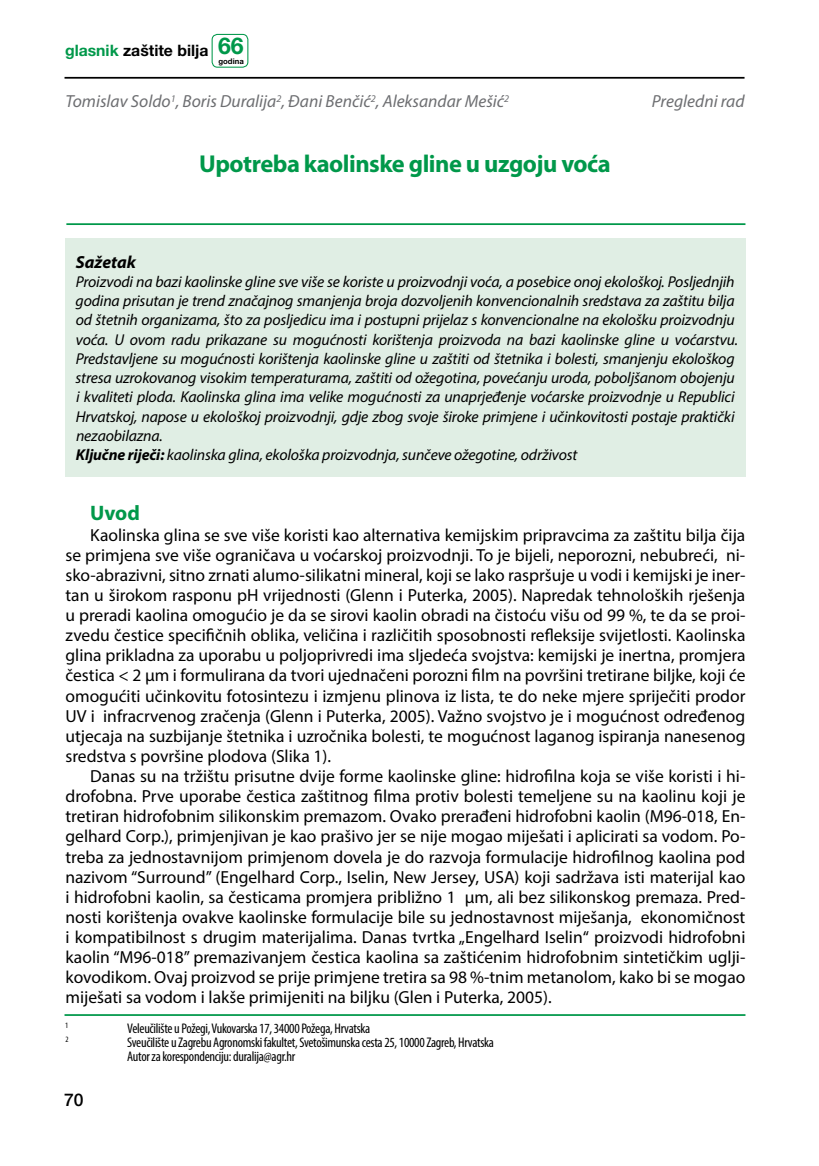
<style>
.page{position:relative;width:819px;height:1166px;background:#fff}
.page>*{position:absolute;margin:0;border:0;box-sizing:border-box;transform-origin:0 0}
.t1{font:700 24.5px "Myriad Pro";letter-spacing:-.02em;color:#00984a}
.t2{font:700 21px "Myriad Pro";color:#00984a}
.t3{font:17.5px/20.1px "Myriad Pro";color:#000;text-align:justify}
.t4{font:italic 17.5px "Myriad Pro";color:#6d6e71}
.t5{font:italic 700 17.5px "Myriad Pro";color:#000}
.t6{font:500 17.5px "Helvetica Neue LT Pro";color:#000}
.t7{font:italic 15.75px/19.2px "Myriad Pro";letter-spacing:-.01em;color:#000}
.t8{font:700 15.75px "Helvetica Neue LT Pro";color:#000}
.t9{font:condensed 14px/14px "Myriad Pro";letter-spacing:-.02em;color:#000}
.t10{font:condensed 8.22px "Myriad Pro";color:#000}
.t11{font:700 7.7px "Helvetica Neue LT Pro";color:#000}
.s1{color:#00984a}
.s2{font-size:23.1px;color:#00984a}
.s3{font-weight:700}
</style>
<div class="page">
<hr style="left:64px;top:77px;width:680px;height:2px;background:#000">
<div style="left:211px;top:34px;width:37px;height:34px;border:1px solid #00984a;border-radius:5px"></div>
<hr style="left:66px;top:223px;width:679px;height:2px;background:#00984a">
<div style="left:65px;top:238px;width:680px;height:238px;background:#e0eee4"></div>
<hr style="left:64px;top:1014px;width:681px;height:2px;background:#00984a">
<p class="t8" style="left:65px;top:41px;width:180px"><span class="s1">glasnik</span> zaštite bilja <span class="s2">66</span></p>
<p class="t11" style="left:218px;top:56px;width:27px">godina</p>
<p class="t4" style="left:65px;top:91px;width:445px">Tomislav Soldo<sup>1</sup>, Boris Duralija<sup>2</sup>, Đani Benčić<sup>2</sup>, Aleksandar Mešić<sup>2</sup></p>
<p class="t4" style="left:652px;top:91px;width:94px">Pregledni rad</p>
<h1 class="t1" style="left:199px;top:147px;width:413px">Upotreba kaolinske gline u uzgoju voća</h1>
<p class="t5" style="left:76px;top:250px;width:62px">Sažetak</p>
<p class="t7" style="left:76px;top:272px;width:664px">Proizvodi na bazi kaolinske gline sve više se koriste u proizvodnji voća, a posebice onoj ekološkoj. Posljednjih godina prisutan je trend značajnog smanjenja broja dozvoljenih konvencionalnih sredstava za zaštitu bilja od štetnih organizama, što za posljedicu ima i postupni prijelaz s konvencionalne na ekološku proizvodnju voća. U ovom radu prikazane su mogućnosti korištenja proizvoda na bazi kaolinske gline u voćarstvu.<br>Predstavljene su mogućnosti korištenja kaolinske gline u zaštiti od štetnika i bolesti, smanjenju ekološkog stresa uzrokovanog visokim temperaturama, zaštiti od ožegotina, povećanju uroda, poboljšanom obojenju i kvaliteti ploda. Kaolinska glina ima velike mogućnosti za unaprjeđenje voćarske proizvodnje u Republici Hrvatskoj, napose u ekološkoj proizvodnji, gdje zbog svoje široke primjene i učinkovitosti postaje praktički nezaobilazna.<br><span class="s3">Ključne riječi:</span> kaolinska glina, ekološka proizvodnja, sunčeve ožegotine, održivost</p>
<p class="t2" style="left:90px;top:499px;width:51px">Uvod</p>
<p class="t3" style="left:65px;top:524px;width:681px;text-indent:25px">Kaolinska glina se sve više koristi kao alternativa kemijskim pripravcima za zaštitu bilja čija se primjena sve više ograničava u voćarskoj proizvodnji. To je bijeli, neporozni, nebubreći, ni&shy;sko-abrazivni, sitno zrnati alumo-silikatni mineral, koji se lako raspršuje u vodi i kemijski je iner&shy;tan u širokom rasponu pH vrijednosti (Glenn i Puterka, 2005). Napredak tehnoloških rješenja u preradi kaolina omogućio je da se sirovi kaolin obradi na čistoću višu od 99 %, te da se proi&shy;zvedu čestice specifičnih oblika, veličina i različitih sposobnosti refleksije svijetlosti. Kaolinska glina prikladna za uporabu u poljoprivredi ima sljedeća svojstva: kemijski je inertna, promjera čestica &lt; 2 µm i formulirana da tvori ujednačeni porozni film na površini tretirane biljke, koji će omogućiti učinkovitu fotosintezu i izmjenu plinova iz lista, te do neke mjere spriječiti prodor UV i infracrvenog zračenja (Glenn i Puterka, 2005). Važno svojstvo je i mogućnost određenog utjecaja na suzbijanje štetnika i uzročnika bolesti, te mogućnost laganog ispiranja nanesenog sredstva s površine plodova (Slika 1).</p>
<p class="t3" style="left:65px;top:766px;width:681px;text-indent:25px">Danas su na tržištu prisutne dvije forme kaolinske gline: hidrofilna koja se više koristi i hi&shy;drofobna. Prve uporabe čestica zaštitnog filma protiv bolesti temeljene su na kaolinu koji je tretiran hidrofobnim silikonskim premazom. Ovako prerađeni hidrofobni kaolin (M96-018, En&shy;gelhard Corp.), primjenjivan je kao prašivo jer se nije mogao miješati i aplicirati sa vodom. Po&shy;treba za jednostavnijom primjenom dovela je do razvoja formulacije hidrofilnog kaolina pod nazivom “Surround” (Engelhard Corp., Iselin, New Jersey, USA) koji sadržava isti materijal kao i hidrofobni kaolin, sa česticama promjera približno 1 µm, ali bez silikonskog premaza. Pred&shy;nosti korištenja ovakve kaolinske formulacije bile su jednostavnost miješanja, ekonomičnost i kompatibilnost s drugim materijalima. Danas tvrtka „Engelhard Iselin“ proizvodi hidrofobni kaolin “M96-018” premazivanjem čestica kaolina sa zaštićenim hidrofobnim sintetičkim uglji&shy;kovodikom. Ovaj proizvod se prije primjene tretira sa 98 %-tnim metanolom, kako bi se mogao miješati sa vodom i lakše primijeniti na biljku (Glen i Puterka, 2005).</p>
<p class="t10" style="left:65px;top:1020px;width:5px">1</p>
<p class="t9" style="left:127px;top:1021px;width:244px">Veleučilište u Požegi, Vukovarska 17, 34000 Požega, Hrvatska</p>
<p class="t10" style="left:65px;top:1034px;width:5px">2</p>
<p class="t9" style="left:127px;top:1035px;width:368px">Sveučilište u Zagrebu Agronomski fakultet, Svetošimunska cesta 25, 10000 Zagreb, Hrvatska<br>Autor za korespondenciju: duralija@agr.hr</p>
<p class="t6" style="left:64px;top:1090px;width:21px">70</p>
</div>
